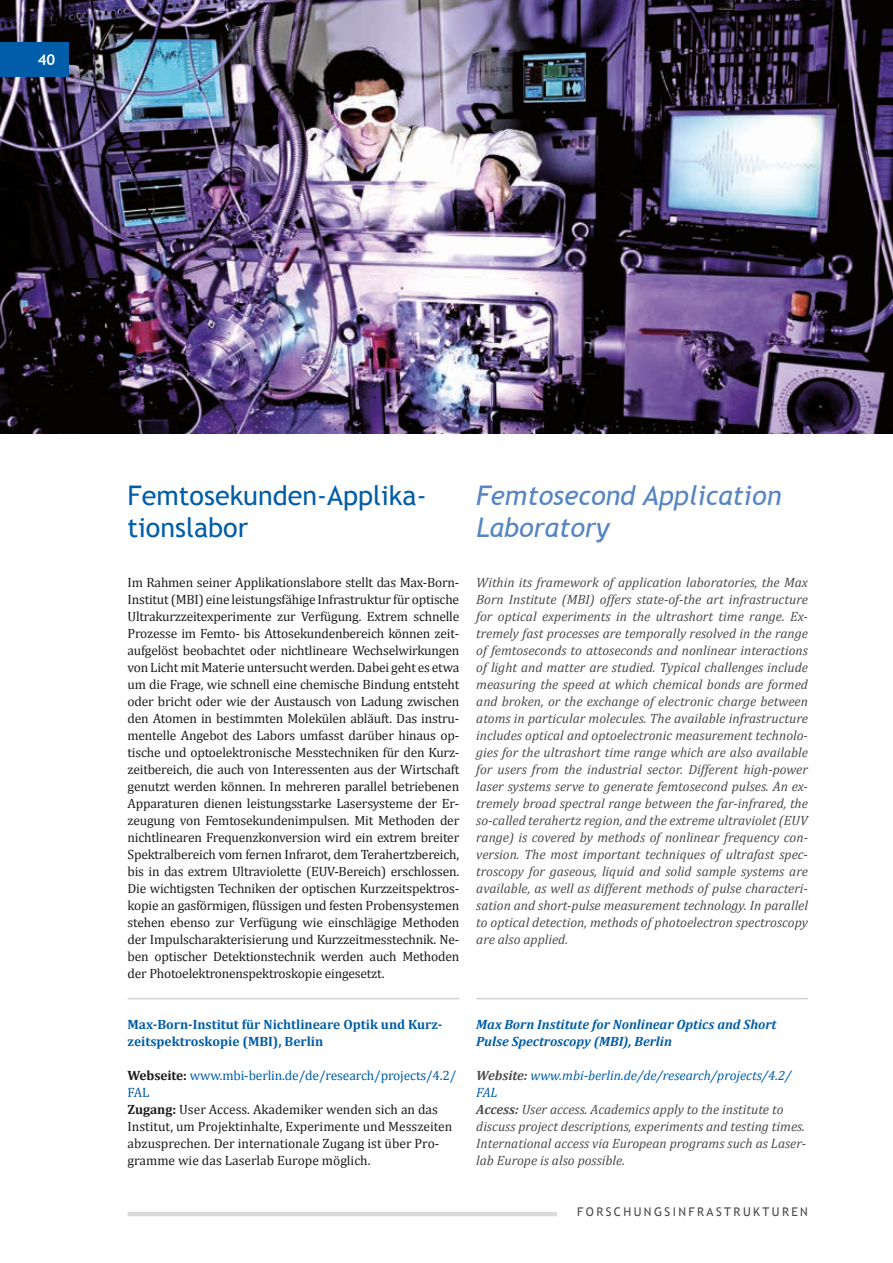
<style>
.page{position:relative;width:893px;height:1263px;background:#fff}
.page>*{position:absolute;margin:0;border:0;box-sizing:border-box;transform-origin:0 0}
.t1{font:27px/32.4px "Trebuchet MS";color:#005da9}
.t2{font:italic 27px/32.4px "Trebuchet MS";color:#5685c4}
.t3{font:700 15px "Trebuchet MS";color:#fff}
.t4{font:13.5px/17px "Cambria";color:#1d1d1b;text-align:justify}
.t5{font:italic 13.5px/17px "Cambria";color:#4b4b4a;text-align:justify}
.t6{font:700 13.5px/17px "Cambria";color:#005da9}
.t7{font:italic 700 13.5px/17px "Cambria";color:#005da9}
.t8{font:12px "Trebuchet MS";letter-spacing:.2em;color:#4b4b4a}
.s1{font-weight:700}
.s2{color:#005da9}
</style>
<div class="page">
<hr style="left:128px;top:1212px;width:429px;height:4px;background:#dadada">
<hr style="left:128px;top:998px;width:331px;height:1px;background:#d1d1d1">
<hr style="left:476px;top:998px;width:332px;height:1px;background:#d1d1d1">
<img style="left:0;top:0;width:893px;height:434px">
<div style="left:0;top:43px;width:68px;height:34px;background:#005da9"></div>
<p class="t3" style="left:38px;top:50px;width:19px">40</p>
<h1 class="t1" style="left:128px;top:479px;width:296px">Femtosekunden-Applika&shy;tionslabor</h1>
<h1 class="t2" style="left:476px;top:479px;width:307px">Femtosecond Application<br>Laboratory</h1>
<p class="t4" style="left:128px;top:574px;width:333px">Im Rahmen seiner Applikationslabore stellt das Max-Born-Institut (MBI) eine leistungsfähige Infrastruktur für optische Ultrakurzzeitexperimente zur Verfügung. Extrem schnelle Prozesse im Femto- bis Attosekundenbereich können zeit&shy;aufgelöst beobachtet oder nichtlineare Wechselwirkungen von Licht mit Materie untersucht werden. Dabei geht es etwa um die Frage, wie schnell eine chemische Bindung entsteht oder bricht oder wie der Austausch von Ladung zwischen den Atomen in bestimmten Molekülen abläuft. Das instru&shy;mentelle Angebot des Labors umfasst darüber hinaus op&shy;tische und optoelektronische Messtechniken für den Kurz&shy;zeitbereich, die auch von Interessenten aus der Wirtschaft genutzt werden können. In mehreren parallel betriebenen Apparaturen dienen leistungsstarke Lasersysteme der Er&shy;zeugung von Femtosekundenimpulsen. Mit Methoden der nichtlinearen Frequenzkonversion wird ein extrem breiter Spektralbereich vom fernen Infrarot, dem Terahertzbereich, bis in das extrem Ultraviolette (EUV-Bereich) erschlossen.<br>Die wichtigsten Techniken der optischen Kurzzeitspektros&shy;kopie an gasförmigen, flüssigen und festen Probensystemen stehen ebenso zur Verfügung wie einschlägige Methoden der Impulscharakterisierung und Kurzzeitmesstechnik. Ne&shy;ben optischer Detektionstechnik werden auch Methoden der Photoelektronenspektroskopie eingesetzt.</p>
<p class="t6" style="left:128px;top:1016px;width:316px">Max-Born-Institut für Nichtlineare Optik und Kurz&shy;zeitspektroskopie (MBI), Berlin</p>
<p class="t4" style="left:128px;top:1067px;width:330px;text-align:left"><span class="s1">Webseite:</span> <span class="s2">www.mbi-berlin.de/de/research/projects/4.2/ FAL<br></span><span class="s1">Zugang:</span> User Access. Akademiker wenden sich an das Institut, um Projektinhalte, Experimente und Messzeiten abzusprechen. Der internationale Zugang ist über Pro&shy;gramme wie das Laserlab Europe möglich.</p>
<p class="t5" style="left:476px;top:573px;width:333px">Within its framework of application laboratories, the Max Born Institute (MBI) offers state-of-the art infrastructure for optical experiments in the ultrashort time range. Ex&shy;tremely fast processes are temporally resolved in the range of femtoseconds to attoseconds and nonlinear interactions of light and matter are studied. Typical challenges include measuring the speed at which chemical bonds are formed and broken, or the exchange of electronic charge between atoms in particular molecules. The available infrastructure includes optical and optoelectronic measurement technolo&shy;gies for the ultrashort time range which are also available for users from the industrial sector. Different high-power laser systems serve to generate femtosecond pulses. An ex&shy;tremely broad spectral range between the far-infrared, the so-called terahertz region, and the extreme ultraviolet (EUV range) is covered by methods of nonlinear frequency con&shy;version. The most important techniques of ultrafast spec&shy;troscopy for gaseous, liquid and solid sample systems are available, as well as different methods of pulse characteri&shy;sation and short-pulse measurement technology. In parallel to optical detection, methods of photoelectron spectroscopy are also applied.</p>
<p class="t7" style="left:476px;top:1016px;width:302px">Max Born Institute for Nonlinear Optics and Short<br>Pulse Spectroscopy (MBI), Berlin</p>
<p class="t5" style="left:476px;top:1066px;width:331px;text-align:left"><span class="s1">Website:</span> <span class="s2">www.mbi-berlin.de/de/research/projects/4.2/ FAL<br></span><span class="s1">Access:</span> User access. Academics apply to the institute to discuss project descriptions, experiments and testing times.<br>International access via European programs such as Laser&shy;lab Europe is also possible.</p>
<p class="t8" style="left:577px;top:1205px;width:232px">FORSCHUNGSINFRASTRUKTUREN</p>
</div>
